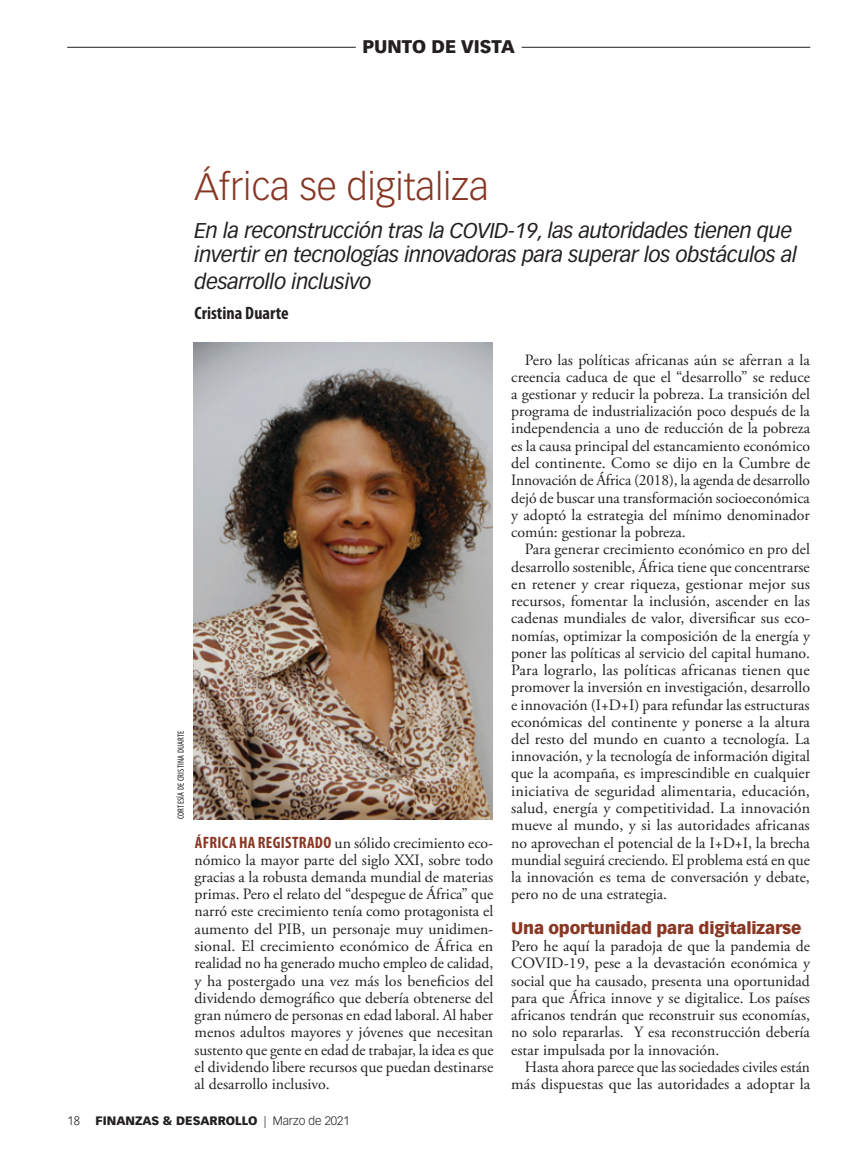
<style>
.page{position:relative;width:864px;height:1161px;background:#fff}
.page>*{position:absolute;margin:0;border:0;box-sizing:border-box;transform-origin:0 0}
.t1{font:300 37.5px "Vectora LT Std";color:#873623}
.t2{font:italic 21px/24px "Vectora LT Std";letter-spacing:-.015em;color:#231f20}
.t3{font:700 condensed 18px "Myriad Pro";color:#231f20}
.t4{font:900 18px "Vectora LT Std";color:#231f20}
.t5{font:900 16.5px "Vectora LT Std";letter-spacing:-.015em;color:#893723}
.t6{font:15.75px/17.2px "Adobe Garamond Pro";color:#231f20;text-align:justify}
.t7{font:900 12px "Vectora LT Std";color:#231f20}
.t8{font:300 12px "Vectora LT Std";color:#231f20}
.t9{font:condensed 9px "Myriad Pro";letter-spacing:.02em;color:#231f20}
.s1{font-family:"Myriad Pro";font-weight:700;font-stretch:condensed;font-size:16.5px;color:#893723}
.s2{font-weight:300}
</style>
<div class="page">
<hr style="left:522px;top:47px;width:288px;height:1px;background:#231f20">
<hr style="left:67px;top:47px;width:289px;height:1px;background:#231f20">
<img style="left:194px;top:342px;width:298px;height:477px">
<p class="t4" style="left:363px;top:36px;width:154px">PUNTO DE VISTA</p>
<h1 class="t1" style="left:195px;top:165px;width:295px">África se digitaliza</h1>
<h2 class="t2" style="left:195px;top:219px;width:604px">En la reconstrucción tras la COVID‑19, las autoridades tienen que invertir en tecnologías innovadoras para superar los obstáculos al</h2>
<h2 class="t2" style="left:195px;top:270px;width:179px">desarrollo inclusivo</h2>
<p class="t3" style="left:195px;top:303px;width:96px">Cristina Duarte</p>
<p class="t9" style="left:176px;top:819px;width:90px;rotate:-90deg">CORTESÍA DE CRISTINA DUARTE</p>
<p class="t6" style="left:195px;top:834px;width:300px"><span class="s1">ÁFRICA HA REGISTRADO</span> un sólido crecimiento eco‑ nómico la mayor parte del siglo XXI, sobre todo gracias a la robusta demanda mundial de materias primas. Pero el relato del “despegue de África” que narró este crecimiento tenía como protagonista el aumento del PIB, un personaje muy unidimen‑ sional. El crecimiento económico de África en realidad no ha generado mucho empleo de calidad, y ha postergado una vez más los beneficios del dividendo demográfico que debería obtenerse del gran número de personas en edad laboral. Al haber menos adultos mayores y jóvenes que necesitan sustento que gente en edad de trabajar, la idea es que el dividendo libere recursos que puedan destinarse al desarrollo inclusivo.</p>
<p class="t6" style="left:511px;top:351px;width:300px;text-indent:14px">Pero las políticas africanas aún se aferran a la creencia caduca de que el “desarrollo” se reduce a gestionar y reducir la pobreza. La transición del programa de industrialización poco después de la independencia a uno de reducción de la pobreza es la causa principal del estancamiento económico del continente. Como se dijo en la Cumbre de Innovación de África (2018), la agenda de desarrollo dejó de buscar una transformación socioeconómica y adoptó la estrategia del mínimo denominador común: gestionar la pobreza.</p>
<p class="t6" style="left:511px;top:541px;width:300px;text-indent:13px">Para generar crecimiento económico en pro del desarrollo sostenible, África tiene que concentrarse en retener y crear riqueza, gestionar mejor sus recursos, fomentar la inclusión, ascender en las cadenas mundiales de valor, diversificar sus eco‑ nomías, optimizar la composición de la energía y poner las políticas al servicio del capital humano.<br>Para lograrlo, las políticas africanas tienen que promover la inversión en investigación, desarrollo e innovación (I+D+I) para refundar las estructuras económicas del continente y ponerse a la altura del resto del mundo en cuanto a tecnología. La innovación, y la tecnología de información digital que la acompaña, es imprescindible en cualquier iniciativa de seguridad alimentaria, educación, salud, energía y competitividad. La innovación mueve al mundo, y si las autoridades africanas no aprovechan el potencial de la I+D+I, la brecha mundial seguirá creciendo. El problema está en que la innovación es tema de conversación y debate, pero no de una estrategia.</p>
<p class="t5" style="left:511px;top:918px;width:292px">Una oportunidad para digitalizarse</p>
<p class="t6" style="left:511px;top:938px;width:300px">Pero he aquí la paradoja de que la pandemia de COVID‑19, pese a la devastación económica y social que ha causado, presenta una oportunidad para que África innove y se digitalice. Los países africanos tendrán que reconstruir sus economías, no solo repararlas. Y esa reconstrucción debería estar impulsada por la innovación.</p>
<p class="t6" style="left:511px;top:1059px;width:300px;text-align:right">Hasta ahora parece que las sociedades civiles están más dispuestas que las autoridades a adoptar la</p>
<p class="t8" style="left:68px;top:1114px;width:14px">18</p>
<p class="t7" style="left:96px;top:1113px;width:256px">FINANZAS &amp; DESARROLLO <span class="s2">| Marzo de 2021</span></p>
</div>
